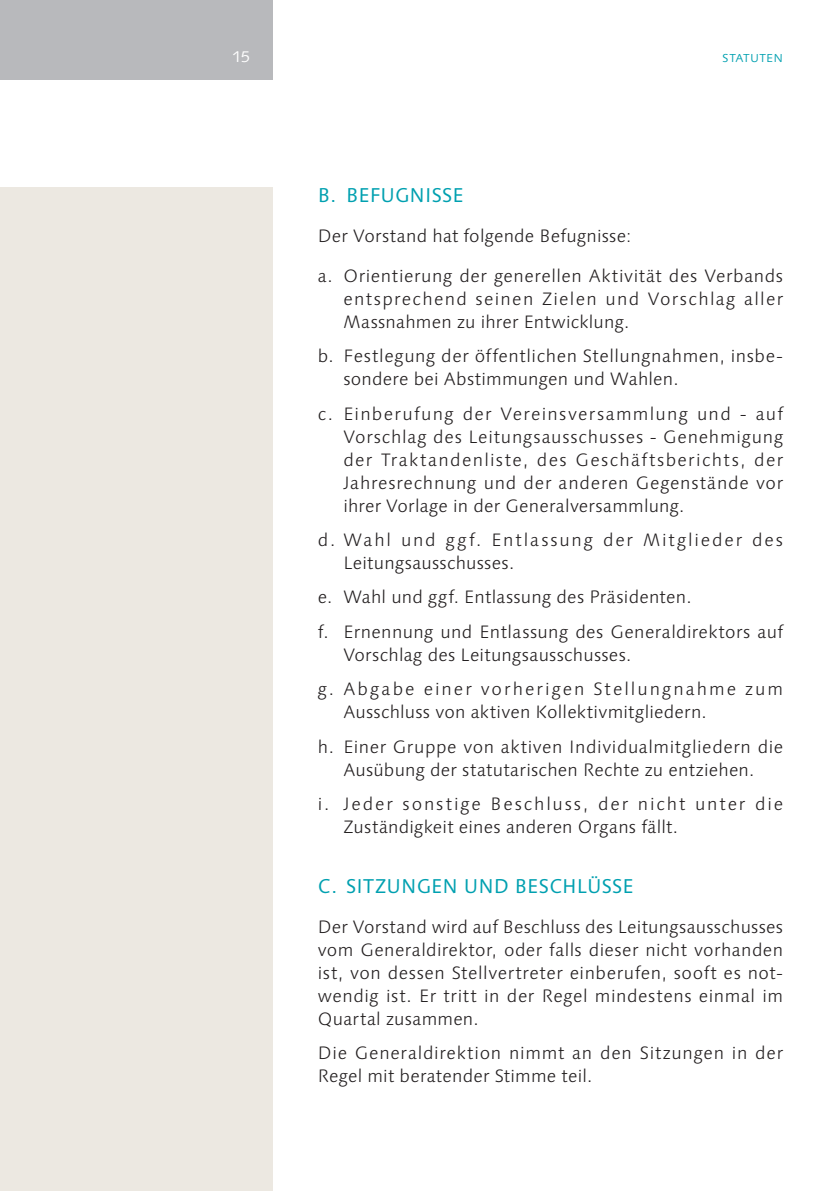
<style>
.page{position:relative;width:840px;height:1191px;background:#fff}
.page>*{position:absolute;margin:0;border:0;box-sizing:border-box;transform-origin:0 0}
.t1{font:20px "Linotype Syntax";letter-spacing:.01em;color:#00a0b0}
.t2{font:300 20px "Linotype Syntax SC";color:#fff}
.t3{font:300 18px/23px "Linotype Syntax";letter-spacing:.025em;color:#231f20}
.t4{font:300 18px/34.4px "Linotype Syntax";letter-spacing:.1em;color:#231f20}
.t5{font:300 18px/23px "Linotype Syntax";letter-spacing:.095em;color:#231f20}
.t6{font:300 15px "Linotype Syntax SC";letter-spacing:.015em;color:#00a0b0}
</style>
<div class="page">
<div style="left:0;top:0;width:272px;height:79px;background:#b8b9bc"></div>
<div style="left:0;top:187px;width:272px;height:1004px;background:#ece8e1"></div>
<p class="t2" style="left:233px;top:44px;width:18px">15</p>
<p class="t6" style="left:721px;top:48px;width:62px">statuten</p>
<p class="t1" style="left:317px;top:183px;width:77px">b. BEFUGN</p>
<p class="t1" style="left:425px;top:183px;width:40px">ISSE</p>
<p class="t3" style="left:317px;top:224px;width:315px">Der Vorstand hat folgende Befugnisse:</p>
<p class="t3" style="left:343px;top:264px;width:441px;text-align:justify;text-indent:-26px">a. Orientierung der generellen Aktivität des Verbands entsprechend seinen Zielen und Vorschlag aller Massnahmen zu ihrer Entwicklung.</p>
<p class="t3" style="left:343px;top:345px;width:441px;text-indent:-26px">b. Festlegung der öffentlichen Stellungnahmen, insbe&shy;sondere bei Abstimmungen und Wahlen.</p>
<p class="t3" style="left:343px;top:402px;width:441px;text-align:justify;text-indent:-26px">c. Einberufung der Vereinsversammlung und - auf Vorschlag des Leitungsausschusses - Genehmigung der Traktandenliste, des Geschäftsberichts, der Jahresrechnung und der anderen Gegenstände vor ihrer Vorlage in der Generalversammlung.</p>
<p class="t5" style="left:343px;top:528px;width:441px;text-indent:-26px">d. Wahl und ggf. Entlassung der Mitglieder des<br>Leitungsausschusses.</p>
<p class="t3" style="left:317px;top:580px;width:466px;line-height:34.4px">e. Wahl und ggf. Entlassung des Präsidenten.<br>f. Ernennung und Entlassung des Generaldirektors auf</p>
<p class="t4" style="left:317px;top:637px;width:466px;text-indent:26px">Vorschlag des Leitungsausschusses.<br>g. Abgabe einer vorherigen Stellungnahme zum</p>
<p class="t3" style="left:317px;top:695px;width:466px;line-height:34.4px;text-indent:26px">Ausschluss von aktiven Kollektivmitgliedern.<br>h. Einer Gruppe von aktiven Individualmitgliedern die</p>
<p class="t3" style="left:317px;top:752px;width:466px;line-height:34.4px;text-align:center">Ausübung der statutarischen Rechte zu entziehen.<br>i. Jeder sonstige Beschluss, der nicht unter die</p>
<p class="t3" style="left:343px;top:815px;width:336px">Zuständigkeit eines anderen Organs fällt.</p>
<p class="t1" style="left:317px;top:874px;width:84px">c. SITZUNG</p>
<p class="t1" style="left:431px;top:874px;width:23px">ENUND</p>
<p class="t1" style="left:514px;top:874px;width:120px">BESCHLÜSSE</p>
<p class="t3" style="left:317px;top:915px;width:466px;text-align:justify">Der Vorstand wird auf Beschluss des Leitungsausschusses vom Generaldirektor, oder falls dieser nicht vorhanden ist, von dessen Stellvertreter einberufen, sooft es not&shy;wendig ist. Er tritt in der Regel mindestens einmal im Quartal zusammen.</p>
<p class="t3" style="left:317px;top:1041px;width:466px">Die Generaldirektion nimmt an den Sitzungen in der<br>Regel mit beratender Stimme teil.</p>
</div>
